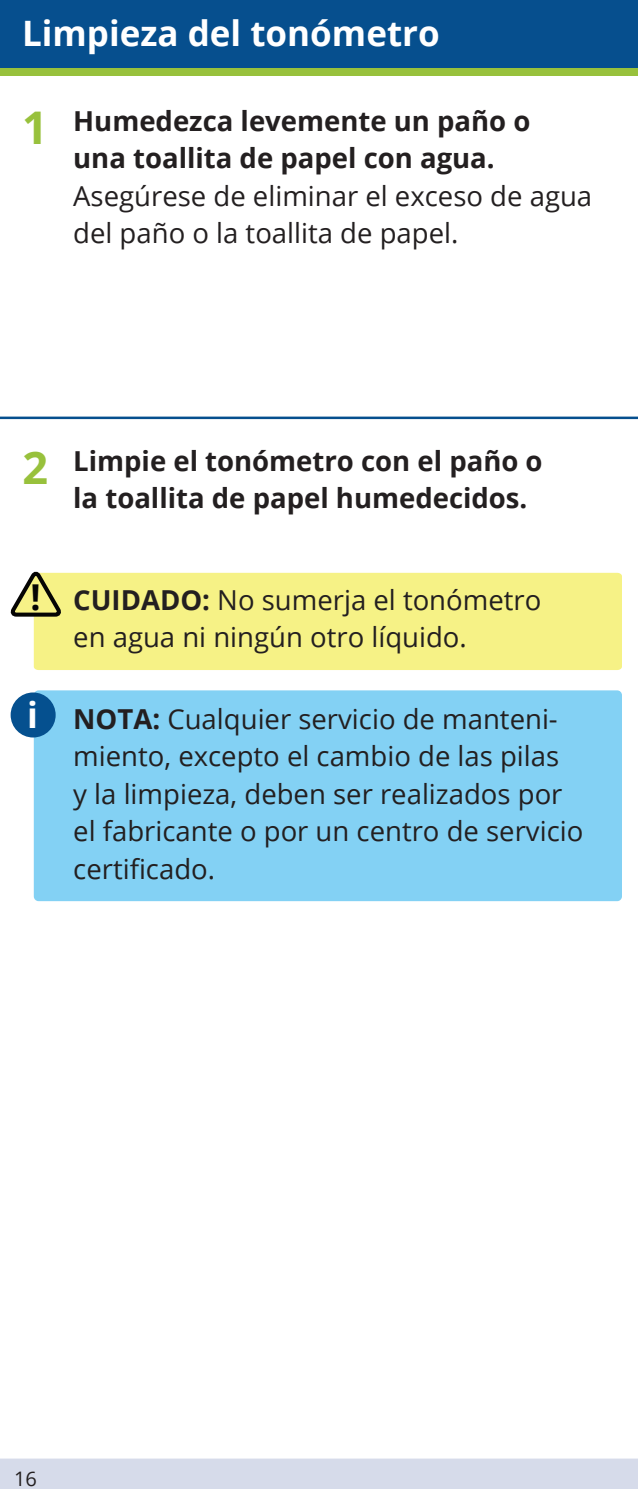
<style>
.page{position:relative;width:638px;height:1489px;background:#fff}
.page>*{position:absolute;margin:0;border:0;box-sizing:border-box;transform-origin:0 0}
.t1{font:700 45px "Open Sans";color:#98c13c}
.t2{font:700 35.75px "Open Sans";color:#050504}
.t3{font:700 35.75px "Open Sans";color:#fff}
.t4{font:700 35px "Open Sans";color:#fff}
.t5{font:27.5px/37.5px "Open Sans";color:#231f20}
.t6{font:700 27.5px/37.5px "Open Sans";color:#231f20}
.t7{font:20px "Open Sans";color:#231f20}
.s1{font-weight:700}
</style>
<div class="page">
<div style="left:0;top:1458px;width:638px;height:30px;background:#d6dbea"></div>
<div style="left:0;top:0;width:638px;height:68px;background:#064f8e"></div>
<div style="left:0;top:68px;width:638px;height:8px;background:#98c13c"></div>
<hr style="left:0;top:416px;width:638px;height:3px;background:#064f8e">
<div style="left:34px;top:690px;width:588px;height:211px;background:#83d1f4;border-radius:5px"></div>
<div style="left:34px;top:573px;width:588px;height:97px;background:#f6f286"></div>
<svg style="left:10px;top:571px;width:51px;height:46px"></svg>
<div style="left:11px;top:692px;width:45px;height:45px;background:#05508f;border-radius:50%"></div>
<p class="t4" style="left:22px;top:9px;width:419px">Limpieza del tonómetro</p>
<h1 class="t1" style="left:22px;top:96px;width:27px">1</h1>
<p class="t6" style="left:73px;top:101px;width:459px">Humedezca levemente un paño o una toallita de papel con agua.</p>
<p class="t5" style="left:73px;top:176px;width:520px">Asegúrese de eliminar el exceso de agua del paño o la toallita de papel.</p>
<h1 class="t1" style="left:23px;top:436px;width:27px">2</h1>
<p class="t6" style="left:73px;top:441px;width:471px">Limpie el tonómetro con el paño o la toallita de papel humedecidos.</p>
<h2 class="t2" style="left:31px;top:572px;width:12px">!</h2>
<h2 class="t3" style="left:27px;top:689px;width:12px">i</h2>
<p class="t5" style="left:73px;top:580px;width:469px"><span class="s1">CUIDADO:</span> No sumerja el tonómetro en agua ni ningún otro líquido.</p>
<p class="t5" style="left:73px;top:699px;width:511px"><span class="s1">NOTA:</span> Cualquier servicio de manteni&shy;miento, excepto el cambio de las pilas<br>y la limpieza, deben ser realizados por el fabricante o por un centro de servicio certificado.</p>
<p class="t7" style="left:14px;top:1464px;width:24px">16</p>
</div>
